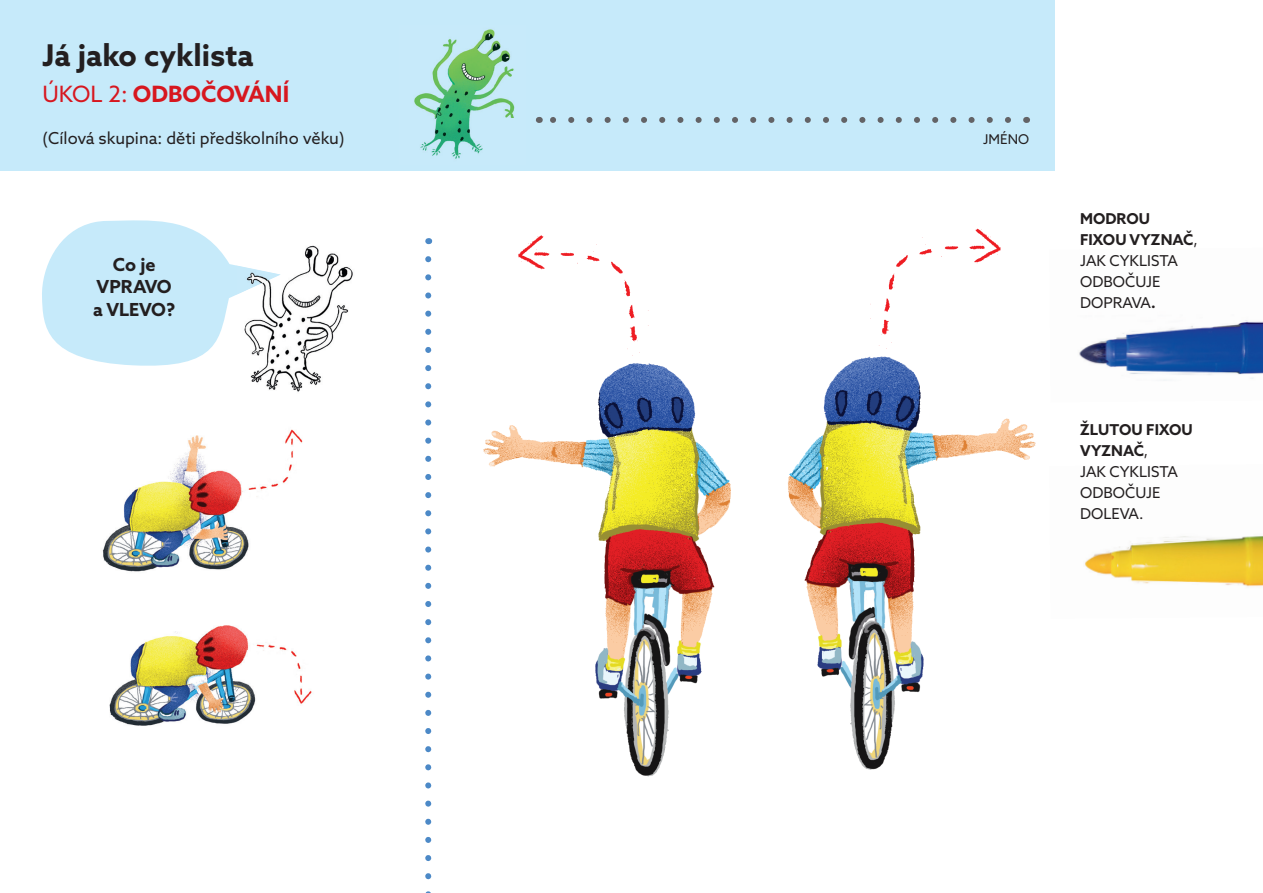
<style>
.page{position:relative;width:1263px;height:893px;background:#fff}
.page>*{position:absolute;margin:0;border:0;box-sizing:border-box;transform-origin:0 0}
.t1{font:700 30px "Azo Sans";color:#231f20}
.t2{font:700 22.5px "Azo Sans";color:#d7171f}
.t3{font:700 18px/22.5px "Azo Sans";color:#231f20;text-align:center}
.t4{font:16.5px "Azo Sans";color:#231f20}
.t5{font:15px/21px "Azo Sans";color:#231f20}
.t6{font:13.5px "Azo Sans";color:#231f20}
.s1{font-weight:400}
.s2{font-weight:700}
</style>
<div class="page">
<img style="left:451px;top:170px;width:603px;height:607px">
<div style="left:0;top:0;width:1054px;height:170px;background:#c6eafa"></div>
<svg style="left:550px;top:117px;width:458px;height:6px"></svg>
<svg style="left:425px;top:259px;width:6px;height:634px"></svg>
<img style="left:414px;top:29px;width:101px;height:130px">
<img style="left:102px;top:429px;width:210px;height:297px">
<img style="left:1049px;top:248px;width:214px;height:154px">
<img style="left:1049px;top:464px;width:214px;height:155px">
<svg style="left:42px;top:220px;width:194px;height:146px"></svg>
<img style="left:244px;top:245px;width:109px;height:147px">
<img style="left:236px;top:265px;width:45px;height:30px">
<h1 class="t1" style="left:43px;top:36px;width:213px">Já jako cyklista</h1>
<h2 class="t2" style="left:43px;top:79px;width:248px"><span class="s1">ÚKOL 2:</span> ODBOČOVÁNÍ</h2>
<p class="t4" style="left:43px;top:127px;width:304px">(Cílová skupina: děti předškolního věku)</p>
<p class="t6" style="left:983px;top:130px;width:47px">JMÉNO</p>
<p class="t3" style="left:93px;top:253px;width:84px">Co je<br>VPRAVO a VLEVO?</p>
<p class="t5" style="left:1080px;top:208px;width:119px"><span class="s2">MODROU<br>FIXOU VYZNAČ</span>,<br>JAK CYKLISTA<br>ODBOČUJE<br>DOPRAVA<span class="s2">.</span></p>
<p class="t5" style="left:1080px;top:418px;width:114px"><span class="s2">ŽLUTOU FIXOU<br>VYZNAČ</span>,<br>JAK CYKLISTA<br>ODBOČUJE<br>DOLEVA.</p>
</div>
